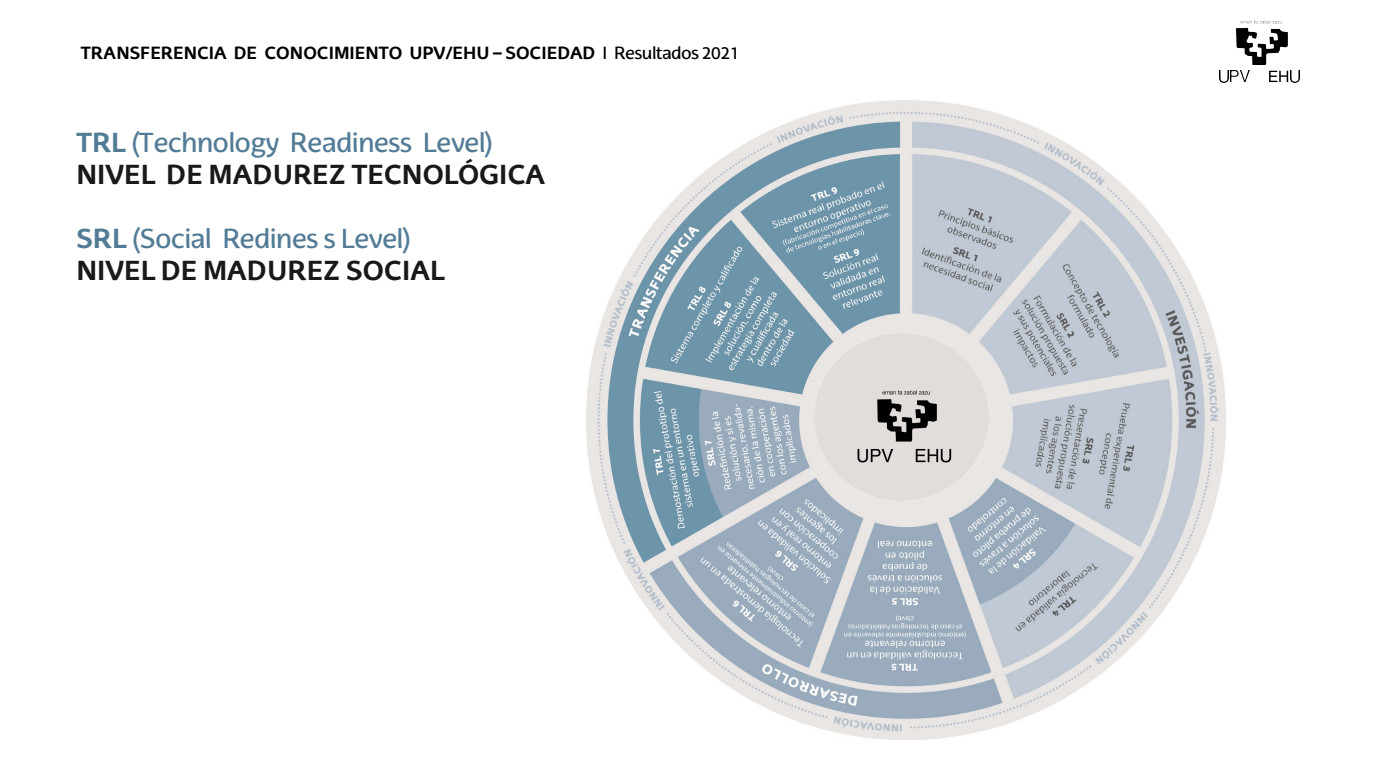
<style>
.page{position:relative;width:1386px;height:780px;background:#fff}
.page>*{position:absolute;margin:0;border:0;box-sizing:border-box;transform-origin:0 0}
.t1{font:26.69px "EHU Sans";letter-spacing:-.03em;color:#527b96}
.t2{font:700 26.69px "EHU Sans";color:#191919}
.t3{font:700 17.15px "EHU Sans";color:#000}
.s1{font-weight:400}
.s2{font-weight:700}
</style>
<div class="page">
<img style="left:1236px;top:20px;width:50px;height:44px">
<svg style="left:1219px;top:71px;width:8px;height:11px"></svg>
<img style="left:1230px;top:71px;width:19px;height:11px">
<svg style="left:1269px;top:71px;width:30px;height:11px"></svg>
<img style="left:586px;top:100px;width:640px;height:640px">
<img style="left:814px;top:333px;width:174px;height:167px">
<p class="t3" style="left:81px;top:42px;width:660px">TRANSFERENCIA DE CONOCIMIENTO UPV/EHU – SOCIEDAD <span class="s1">I Resultados 2021</span></p>
<h2 class="t1" style="left:76px;top:126px;width:418px"><span class="s2">TRL</span> (Technology Readiness Level)</h2>
<h2 class="t2" style="left:76px;top:157px;width:470px">NIVEL DE MADUREZ TECNOLÓGICA</h2>
<p class="t1" style="left:76px;top:222px;width:336px"><span class="s2">SRL</span> (Social Redines s Level)</p>
<p class="t2" style="left:76px;top:253px;width:369px">NIVEL DE MADUREZ SOCIAL</p>
</div>
